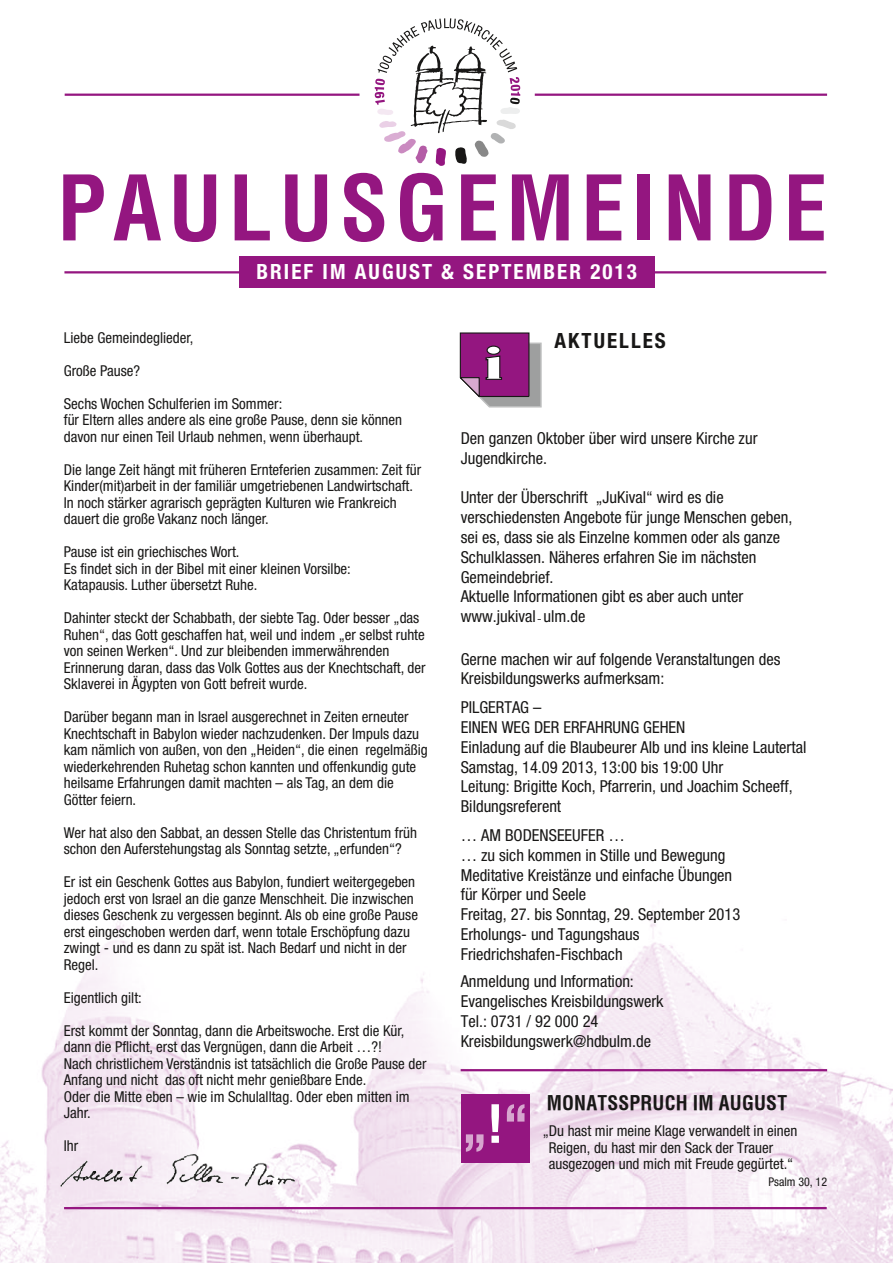
<style>
.page{position:relative;width:893px;height:1263px;background:#fff}
.page>*{position:absolute;margin:0;border:0;box-sizing:border-box;transform-origin:0 0}
.t1{font:700 condensed 21px "Helvetica Neue";letter-spacing:.1em;color:#fff}
.t2{font:700 condensed 21px "Helvetica Neue";letter-spacing:.1em;color:#181716}
.t3{font:19.5px "PKF";letter-spacing:.01em;color:#181716}
.t4{font:condensed 16.5px/19.8px "Helvetica Neue";color:#181716}
.t5{font:condensed 15px/16.5px "Helvetica Neue";color:#181716}
.t6{font:condensed 12px "Helvetica Neue";color:#181716}
</style>
<div class="page">
<img style="left:0;top:902px;width:893px;height:361px">
<hr style="left:535px;top:94px;width:292px;height:2px;background:#941680">
<hr style="left:65px;top:94px;width:294px;height:2px;background:#941680">
<div style="left:239px;top:256px;width:415px;height:31px;background:#941680"></div>
<svg style="left:63px;top:174px;width:41px;height:66px"></svg>
<svg style="left:114px;top:174px;width:47px;height:66px"></svg>
<svg style="left:174px;top:174px;width:42px;height:68px"></svg>
<svg style="left:235px;top:174px;width:35px;height:66px"></svg>
<svg style="left:285px;top:174px;width:42px;height:68px"></svg>
<svg style="left:344px;top:173px;width:40px;height:69px"></svg>
<svg style="left:400px;top:173px;width:43px;height:69px"></svg>
<svg style="left:461px;top:174px;width:35px;height:66px"></svg>
<svg style="left:512px;top:174px;width:57px;height:66px"></svg>
<svg style="left:587px;top:174px;width:34px;height:66px"></svg>
<div style="left:638px;top:174px;width:12px;height:66px;background:#941680"></div>
<svg style="left:669px;top:174px;width:41px;height:66px"></svg>
<svg style="left:729px;top:174px;width:42px;height:66px"></svg>
<svg style="left:789px;top:174px;width:35px;height:66px"></svg>
<hr style="left:64px;top:271px;width:762px;height:2px;background:#941680">
<hr style="left:64px;top:1207px;width:763px;height:2px;background:#941680">
<img style="left:57px;top:1151px;width:241px;height:39px">
<hr style="left:461px;top:1069px;width:366px;height:2px;background:#941680">
<svg style="left:459px;top:332px;width:83px;height:76px;background:#a05a95"></svg>
<div style="left:487px;top:346px;width:13px;height:8px;background:#fff;border-radius:50%"></div>
<div style="left:487px;top:346px;width:14px;height:9px;border:1px solid #181716;border-radius:50%"></div>
<svg style="left:375px;top:18px;width:145px;height:148px"></svg>
<div style="left:461px;top:1094px;width:69px;height:68px;background:#941680"></div>
<svg style="left:466px;top:1134px;width:18px;height:18px"></svg>
<svg style="left:491px;top:1104px;width:8px;height:39px"></svg>
<svg style="left:507px;top:1104px;width:17px;height:17px"></svg>
<h1 class="t1" style="left:256px;top:259px;width:382px">BRIEF IM AUGUST &amp; SEPTEMBER 2013</h1>
<p class="t5" style="left:64px;top:329px;width:131px">Liebe Gemeindeglieder,</p>
<p class="t5" style="left:64px;top:362px;width:78px">Große Pause?</p>
<p class="t5" style="left:64px;top:395px;width:340px">Sechs Wochen Schulferien im Sommer:<br>für Eltern alles andere als eine große Pause, denn sie können davon nur einen Teil Urlaub nehmen, wenn überhaupt.</p>
<p class="t5" style="left:64px;top:461px;width:359px">Die lange Zeit hängt mit früheren Ernteferien zusammen: Zeit für Kinder(mit)arbeit in der familiär umgetriebenen Landwirtschaft.<br>In noch stärker agrarisch geprägten Kulturen wie Frankreich dauert die große Vakanz noch länger.</p>
<p class="t5" style="left:64px;top:543px;width:289px">Pause ist ein griechisches Wort.<br>Es findet sich in der Bibel mit einer kleinen Vorsilbe:<br>Katapausis. Luther übersetzt Ruhe.</p>
<p class="t5" style="left:64px;top:609px;width:363px">Dahinter steckt der Schabbath, der siebte Tag. Oder besser „das Ruhen“, das Gott geschaffen hat, weil und indem „er selbst ruhte von seinen Werken“. Und zur bleibenden immerwährenden Erinnerung daran, dass das Volk Gottes aus der Knechtschaft, der Sklaverei in Ägypten von Gott befreit wurde.</p>
<p class="t5" style="left:64px;top:708px;width:365px">Darüber begann man in Israel ausgerechnet in Zeiten erneuter Knechtschaft in Babylon wieder nachzudenken. Der Impuls dazu kam nämlich von außen, von den „Heiden“, die einen regelmäßig wiederkehrenden Ruhetag schon kannten und offenkundig gute heilsame Erfahrungen damit machten – als Tag, an dem die Götter feiern.</p>
<p class="t5" style="left:64px;top:824px;width:355px">Wer hat also den Sabbat, an dessen Stelle das Christentum früh schon den Auferstehungstag als Sonntag setzte, „erfunden“?</p>
<p class="t5" style="left:64px;top:873px;width:356px">Er ist ein Geschenk Gottes aus Babylon, fundiert weitergegeben jedoch erst von Israel an die ganze Menschheit. Die inzwischen dieses Geschenk zu vergessen beginnt. Als ob eine große Pause erst eingeschoben werden darf, wenn totale Erschöpfung dazu zwingt - und es dann zu spät ist. Nach Bedarf und nicht in der Regel.</p>
<p class="t5" style="left:64px;top:989px;width:80px">Eigentlich gilt:</p>
<p class="t5" style="left:64px;top:1022px;width:364px">Erst kommt der Sonntag, dann die Arbeitswoche. Erst die Kür, dann die Pflicht, erst das Vergnügen, dann die Arbeit …?!<br>Nach christlichem Verständnis ist tatsächlich die Große Pause der Anfang und nicht das oft nicht mehr genießbare Ende.<br>Oder die Mitte eben – wie im Schulalltag. Oder eben mitten im Jahr.</p>
<p class="t5" style="left:64px;top:1137px;width:16px">Ihr</p>
<h1 class="t2" style="left:554px;top:328px;width:113px">AKTUELLES</h1>
<p class="t4" style="left:461px;top:428px;width:298px">Den ganzen Oktober über wird unsere Kirche zur<br>Jugendkirche.</p>
<p class="t4" style="left:461px;top:488px;width:333px">Unter der Überschrift „JuKival“ wird es die verschiedensten Angebote für junge Menschen geben, sei es, dass sie als Einzelne kommen oder als ganze Schulklassen. Näheres erfahren Sie im nächsten Gemeindebrief.<br>Aktuelle Informationen gibt es aber auch unter www.jukival ulm.de</p>
<p class="t4" style="left:461px;top:649px;width:321px">Gerne machen wir auf folgende Veranstaltungen des<br>Kreisbildungswerks aufmerksam:</p>
<p class="t4" style="left:461px;top:697px;width:347px">PILGERTAG –<br>EINEN WEG DER ERFAHRUNG GEHEN<br>Einladung auf die Blaubeurer Alb und ins kleine Lautertal Samstag, 14.09 2013, 13:00 bis 19:00 Uhr<br>Leitung: Brigitte Koch, Pfarrerin, und Joachim Scheeff, Bildungsreferent</p>
<p class="t4" style="left:461px;top:825px;width:281px">… AM BODENSEEUFER …<br>… zu sich kommen in Stille und Bewegung<br>Meditative Kreistänze und einfache Übungen für Körper und Seele<br>Freitag, 27. bis Sonntag, 29. September 2013<br>Erholungs- und Tagungshaus<br>Friedrichshafen-Fischbach</p>
<p class="t4" style="left:461px;top:971px;width:204px">Anmeldung und Information:<br>Evangelisches Kreisbildungswerk<br>Tel.: 0731 / 92 000 24<br>Kreisbildungswerk@hdbulm.de</p>
<h2 class="t3" style="left:547px;top:1090px;width:242px">MONATSSPRUCH IM AUGUST</h2>
<p class="t5" style="left:549px;top:1123px;width:250px;text-indent:-6px">„Du hast mir meine Klage verwandelt in einen<br>Reigen, du hast mir den Sack der Trauer ausgezogen und mich mit Freude gegürtet.“</p>
<p class="t6" style="left:768px;top:1175px;width:60px">Psalm 30, 12</p>
</div>
